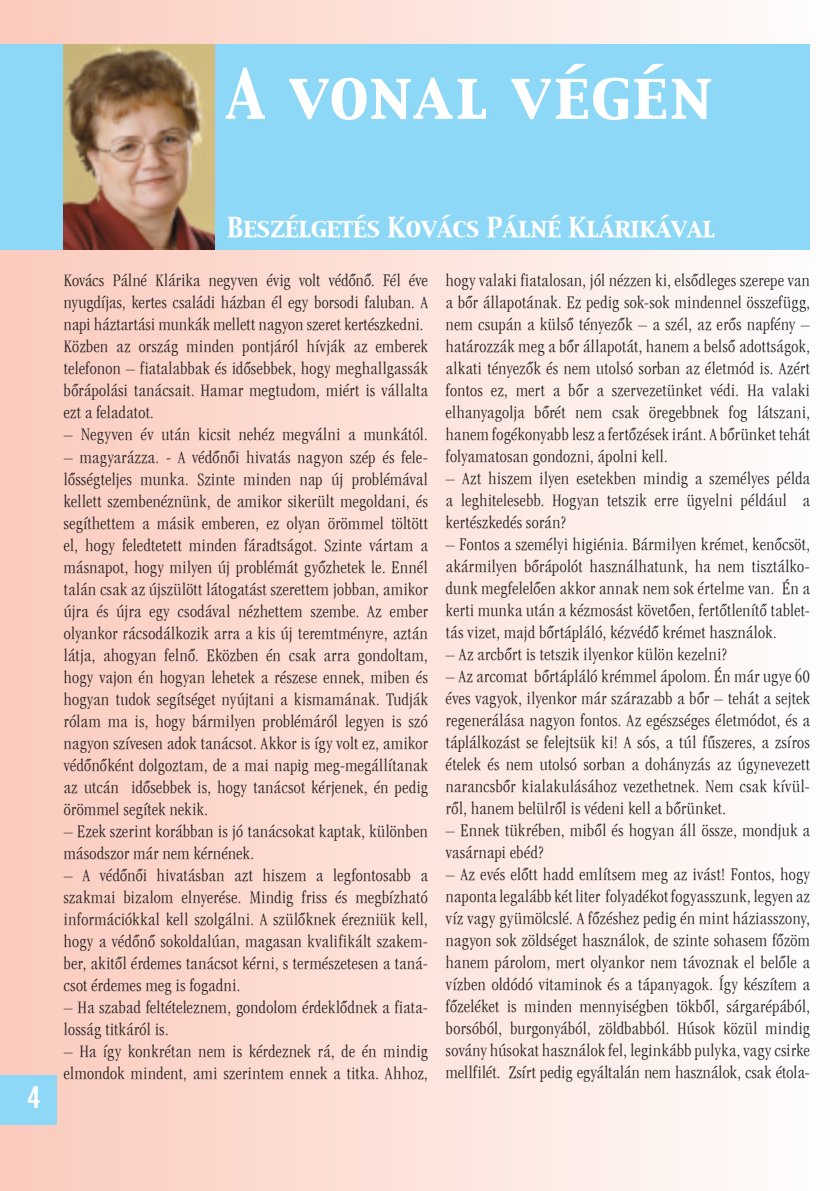
<style>
.page{position:relative;width:840px;height:1191px;background:#fff}
.page>*{position:absolute;margin:0;border:0;box-sizing:border-box;transform-origin:0 0}
.t1{font:60px "Capitals";letter-spacing:.025em;color:#fff}
.t2{font:30px "Trade Gothic Bd Cn";color:#fff}
.t3{font:24px "H Capitals";letter-spacing:-.015em;color:#fff}
.t4{font:condensed 18px/22px "H Garamond Light";letter-spacing:.025em;color:#231f20;text-align:justify}
</style>
<div class="page">
<div style="left:0;top:0;width:839px;height:1191px;background:linear-gradient(to right,#fbcabc,#fefefd)"></div>
<div style="left:0;top:44px;width:809px;height:206px;background:#8dd7f7"></div>
<div style="left:0;top:1075px;width:57px;height:49px;background:#8dd7f7"></div>
<img style="left:64px;top:44px;width:151px;height:206px">
<p class="t1" style="left:225px;top:54px;width:488px">A vonal végén</p>
<p class="t2" style="left:27px;top:1079px;width:15px">4</p>
<p class="t3" style="left:227px;top:211px;width:489px">Beszélgetés Kovács Pálné Klárikával</p>
<p class="t4" style="left:64px;top:270px;width:365px;text-align:left">Kovács Pálné Klárika negyven évig volt védõnõ. Fél éve nyugdíjas, kertes családi házban él egy borsodi faluban. A napi háztartási munkák mellett nagyon szeret kertészkedni.<br>Közben az ország minden pontjáról hívják az emberek telefonon – fiatalabbak és idõsebbek, hogy meghallgassák bõrápolási tanácsait. Hamar megtudom, miért is vállalta ezt a feladatot.</p>
<p class="t4" style="left:64px;top:424px;width:365px">– Negyven év után kicsit nehéz megválni a munkától.</p>
<p class="t4" style="left:64px;top:446px;width:365px">– magyarázza. - A védõnõi hivatás nagyon szép és fele&shy;lõsségteljes munka. Szinte minden nap új problémával kellett szembenéznünk, de amikor sikerült megoldani, és segíthettem a másik emberen, ez olyan örömmel töltött el, hogy feledtetett minden fáradtságot. Szinte vártam a másnapot, hogy milyen új problémát gyõzhetek le. Ennél talán csak az újszülött látogatást szerettem jobban, amikor újra és újra egy csodával nézhettem szembe. Az ember olyankor rácsodálkozik arra a kis új teremtményre, aztán látja, ahogyan felnõ. Eközben én csak arra gondoltam, hogy vajon én hogyan lehetek a részese ennek, miben és hogyan tudok segítséget nyújtani a kismamának. Tudják rólam ma is, hogy bármilyen problémáról legyen is szó nagyon szívesen adok tanácsot. Akkor is így volt ez, amikor védõnõként dolgoztam, de a mai napig meg-megállítanak az utcán idõsebbek is, hogy tanácsot kérjenek, én pedig örömmel segítek nekik.</p>
<p class="t4" style="left:64px;top:820px;width:365px">– Ezek szerint korábban is jó tanácsokat kaptak, különben másodszor már nem kérnének.</p>
<p class="t4" style="left:64px;top:864px;width:365px">– A védõnõi hivatásban azt hiszem a legfontosabb a szakmai bizalom elnyerése. Mindig friss és megbízható információkkal kell szolgálni. A szülõknek érezniük kell, hogy a védõnõ sokoldalúan, magasan kvalifikált szakem&shy;ber, akitõl érdemes tanácsot kérni, s természetesen a taná&shy;csot érdemes meg is fogadni.</p>
<p class="t4" style="left:64px;top:996px;width:365px">– Ha szabad feltételeznem, gondolom érdeklõdnek a fiata&shy;losság titkáról is.</p>
<p class="t4" style="left:64px;top:1040px;width:365px">– Ha így konkrétan nem is kérdeznek rá, de én mindig elmondok mindent, ami szerintem ennek a titka. Ahhoz,</p>
<p class="t4" style="left:445px;top:269px;width:365px">hogy valaki fiatalosan, jól nézzen ki, elsõdleges szerepe van a bõr állapotának. Ez pedig sok-sok mindennel összefügg, nem csupán a külsõ tényezõk – a szél, az erõs napfény – határozzák meg a bõr állapotát, hanem a belsõ adottságok, alkati tényezõk és nem utolsó sorban az életmód is. Azért fontos ez, mert a bõr a szervezetünket védi. Ha valaki elhanyagolja bõrét nem csak öregebbnek fog látszani, hanem fogékonyabb lesz a fertõzések iránt. A bõrünket tehát folyamatosan gondozni, ápolni kell.</p>
<p class="t4" style="left:445px;top:467px;width:365px">– Azt hiszem ilyen esetekben mindig a személyes példa a leghitelesebb. Hogyan tetszik erre ügyelni például a kertészkedés során?</p>
<p class="t4" style="left:445px;top:533px;width:365px">– Fontos a személyi higiénia. Bármilyen krémet, kenõcsöt, akármilyen bõrápolót használhatunk, ha nem tisztálko&shy;dunk megfelelõen akkor annak nem sok értelme van. Én a kerti munka után a kézmosást követõen, fertõtlenítõ tablet&shy;tás vizet, majd bõrtápláló, kézvédõ krémet használok.</p>
<p class="t4" style="left:445px;top:643px;width:282px">– Az arcbõrt is tetszik ilyenkor külön kezelni?</p>
<p class="t4" style="left:445px;top:665px;width:365px">– Az arcomat bõrtápláló krémmel ápolom. Én már ugye 60 éves vagyok, ilyenkor már szárazabb a bõr – tehát a sejtek regenerálása nagyon fontos. Az egészséges életmódot, és a táplálkozást se felejtsük ki! A sós, a túl fûszeres, a zsíros ételek és nem utolsó sorban a dohányzás az úgynevezett narancsbõr kialakulásához vezethetnek. Nem csak kívül&shy;rõl, hanem belülrõl is védeni kell a bõrünket.</p>
<p class="t4" style="left:445px;top:819px;width:365px">– Ennek tükrében, mibõl és hogyan áll össze, mondjuk a vasárnapi ebéd?</p>
<p class="t4" style="left:445px;top:863px;width:365px">– Az evés elõtt hadd említsem meg az ivást! Fontos, hogy naponta legalább két liter folyadékot fogyasszunk, legyen az víz vagy gyümölcslé. A fõzéshez pedig én mint háziasszony, nagyon sok zöldséget használok, de szinte sohasem fõzöm hanem párolom, mert olyankor nem távoznak el belõle a vízben oldódó vitaminok és a tápanyagok. Így készítem a fõzeléket is minden mennyiségben tökbõl, sárgarépából, borsóból, burgonyából, zöldbabból. Húsok közül mindig sovány húsokat használok fel, leginkább pulyka, vagy csirke mellfilét. Zsírt pedig egyáltalán nem használok, csak étola-</p>
</div>
